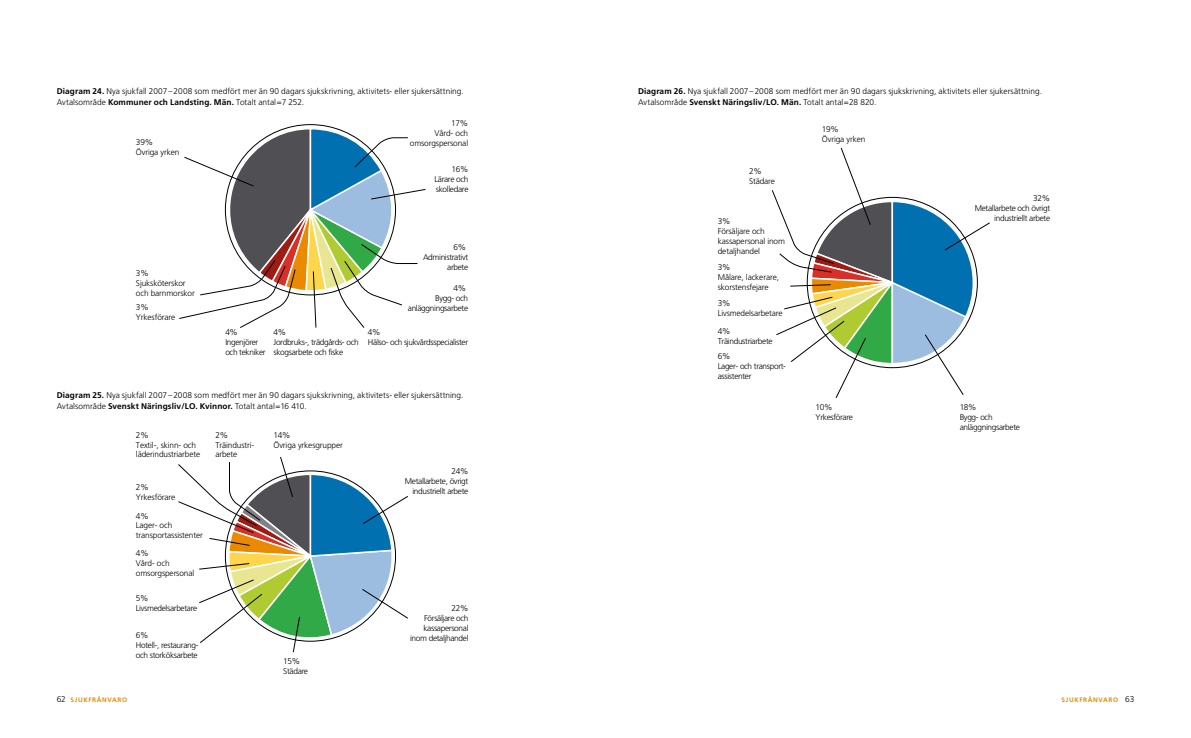
<style>
.page{position:relative;width:1191px;height:738px;background:#fff}
.page>*{position:absolute;margin:0;border:0;box-sizing:border-box;transform-origin:0 0}
.t1{font:300 8.3px/10.8px "Frutiger";letter-spacing:.005em;color:#000}
.t2{font:300 8.3px/10px "Frutiger";letter-spacing:-.04em;color:#000}
.t3{font:300 8.3px/10px "Frutiger";letter-spacing:-.015em;color:#000}
.t4{font:700 6.5px "Frutiger";letter-spacing:.1em;color:#ea8a00}
.s1{font-weight:700}
.s2{font-weight:300;font-size:8.3px;color:#000}
.s3{font-weight:700;font-size:6.5px;color:#ea8a00}
</style>
<div class="page">
<svg style="left:178px;top:456px;width:230px;height:196px"></svg>
<svg style="left:179px;top:127px;width:247px;height:201px"></svg>
<svg style="left:771px;top:148px;width:219px;height:250px"></svg>
<p class="t1" style="left:57px;top:86px;width:408px"><span class="s1">Diagram 24.</span> Nya sjukfall 2007–2008 som medfört mer än 90 dagars sjukskrivning, aktivitets- eller sjukersättning.<br>Avtalsområde <span class="s1">Kommuner och Landsting. Män.</span> Totalt antal=7 252.</p>
<p class="t3" style="left:136px;top:137px;width:45px">39%<br>Övriga yrken</p>
<p class="t3" style="left:136px;top:268px;width:60px">3%<br>Sjuksköterskor och barnmorskor</p>
<p class="t3" style="left:136px;top:302px;width:41px">3%<br>Yrkesförare</p>
<p class="t3" style="left:410px;top:118px;width:60px;text-align:right">17%<br>Vård- och omsorgspersonal</p>
<p class="t3" style="left:434px;top:164px;width:35px;text-align:justify;text-indent:17px">16% Lärare och skolledare</p>
<p class="t2" style="left:225px;top:326px;width:42px">4%<br>Ingenjörer och tekniker</p>
<p class="t2" style="left:273px;top:326px;width:87px">4%<br>Jordbruks-, trädgårds- och skogsarbete och fiske</p>
<p class="t2" style="left:423px;top:242px;width:47px;text-align:right">6%<br>Administrativt arbete</p>
<p class="t2" style="left:408px;top:282px;width:62px;text-align:right">4%<br>Bygg- och anläggningsarbete</p>
<p class="t2" style="left:368px;top:326px;width:102px">4%<br>Hälso- och sjukvårdsspecialister</p>
<p class="t1" style="left:57px;top:389px;width:408px"><span class="s1">Diagram 25.</span> Nya sjukfall 2007–2008 som medfört mer än 90 dagars sjukskrivning, aktivitets- eller sjukersättning.<br>Avtalsområde <span class="s1">Svenskt Näringsliv/LO. Kvinnor.</span> Totalt antal=16 410.</p>
<p class="t3" style="left:136px;top:429px;width:66px">2%<br>Textil-, skinn- och läderindustriarbete</p>
<p class="t3" style="left:136px;top:481px;width:41px">2%<br>Yrkesförare</p>
<p class="t3" style="left:136px;top:510px;width:68px">4%<br>Lager- och transportassistenter</p>
<p class="t3" style="left:136px;top:548px;width:60px">4%<br>Vård- och omsorgspersonal</p>
<p class="t2" style="left:136px;top:593px;width:63px">5%<br>Livsmedelsarbetare</p>
<p class="t2" style="left:136px;top:630px;width:64px">6%<br>Hotell-, restaurang&shy;och storköksarbete</p>
<p class="t3" style="left:215px;top:429px;width:40px">2%<br>Träindustri&shy;arbete</p>
<p class="t3" style="left:273px;top:429px;width:71px">14%<br>Övriga yrkesgrupper</p>
<p class="t2" style="left:283px;top:655px;width:26px">15%<br>Städare</p>
<p class="t2" style="left:405px;top:466px;width:65px;text-align:right">24%<br>Metallarbete, övrigt industriellt arbete</p>
<p class="t2" style="left:410px;top:602px;width:60px;text-align:right">22%<br>Försäljare och kassapersonal inom detaljhandel</p>
<p class="t1" style="left:638px;top:86px;width:405px"><span class="s1">Diagram 26.</span> Nya sjukfall 2007–2008 som medfört mer än 90 dagars sjukskrivning, aktivitets eller sjukersättning.<br>Avtalsområde <span class="s1">Svenskt Näringsliv/LO. Män.</span> Totalt antal=28 820.</p>
<p class="t3" style="left:749px;top:166px;width:28px">2%<br>Städare</p>
<p class="t3" style="left:718px;top:216px;width:69px">3%<br>Försäljare och kassapersonal inom detaljhandel</p>
<p class="t3" style="left:718px;top:262px;width:63px">3%<br>Målare, lackerare, skorstensfejare</p>
<p class="t3" style="left:718px;top:298px;width:66px">3%<br>Livsmedelsarbetare</p>
<p class="t2" style="left:718px;top:325px;width:56px">4%<br>Träindustriarbete</p>
<p class="t2" style="left:718px;top:351px;width:70px">6%<br>Lager- och transport&shy;assistenter</p>
<p class="t3" style="left:822px;top:124px;width:45px">19%<br>Övriga yrken</p>
<p class="t2" style="left:815px;top:402px;width:39px">10%<br>Yrkesförare</p>
<p class="t2" style="left:974px;top:193px;width:77px;text-align:right">32%<br>Metallarbete och övrigt industriellt arbete</p>
<p class="t2" style="left:959px;top:402px;width:62px">18%<br>Bygg- och anläggningsarbete</p>
<p class="t4" style="left:57px;top:695px;width:24px"><span class="s2">62</span> Sjukfrå</p>
<p class="t4" style="left:102px;top:695px;width:11px">nvar</p>
<p class="t4" style="left:122px;top:695px;width:7px">o</p>
<p class="t4" style="left:1061px;top:695px;width:10px">Sjukfrå</p>
<p class="t4" style="left:1093px;top:695px;width:11px">nvar</p>
<p class="t3" style="left:1113px;top:693px;width:23px"><span class="s3">o</span> 63</p>
</div>
